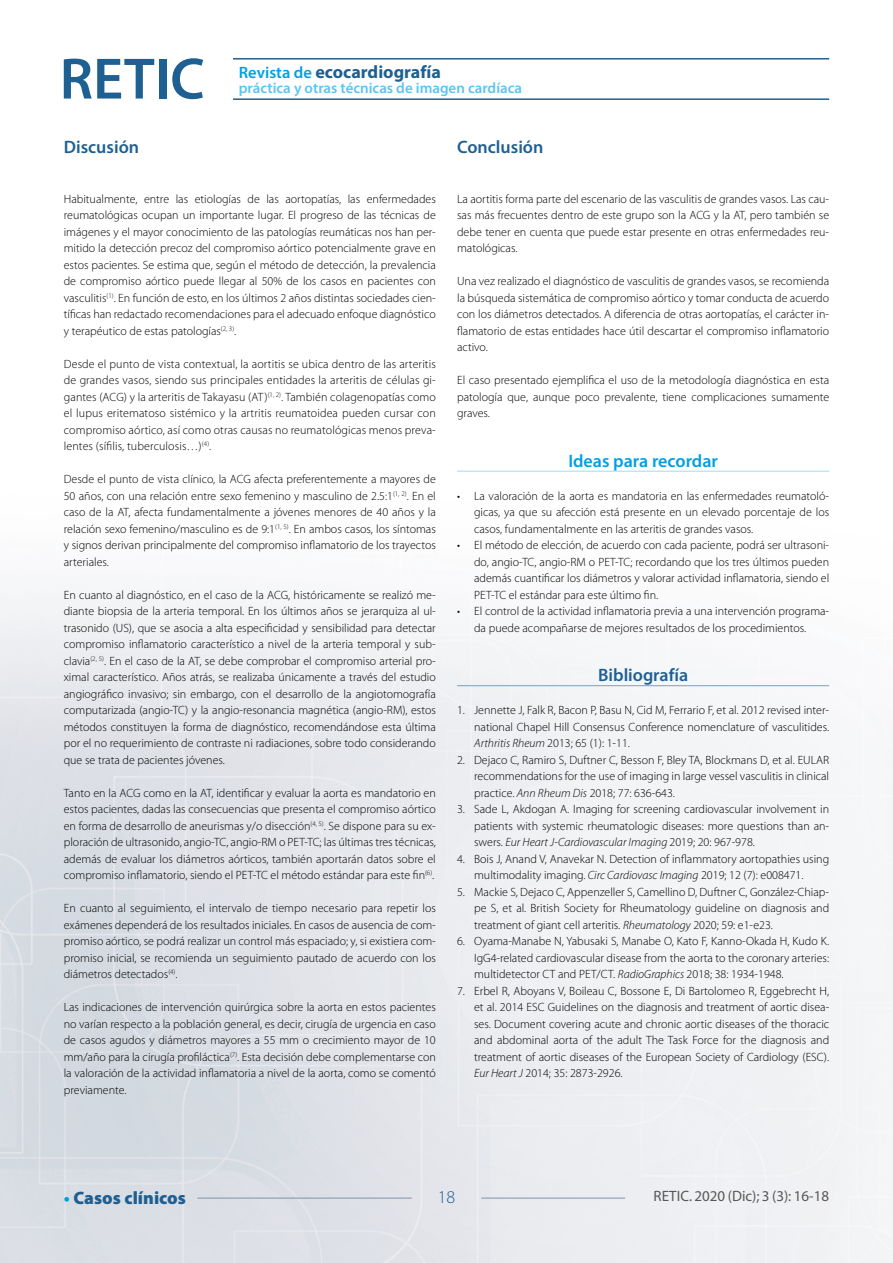
<style>
.page{position:relative;width:893px;height:1263px;background:#fff}
.page>*{position:absolute;margin:0;border:0;box-sizing:border-box;transform-origin:0 0}
.t1{font:600 18px "Myriad Pro";color:#1f6092}
.t2{font:700 18px "Myriad Pro";color:#1f6092}
.t3{font:600 18px "Myriad Pro";color:#009fe3}
.t4{font:900 18px "Myriad Pro";color:#1f6092}
.t5{font:300 18px "Myriad Pro";color:#1f6092}
.t6{font:600 15px "Myriad Pro";color:#5bc5f2}
.t7{font:15px "Myriad Pro";color:#575756}
.t8{font:300 12px/16.5px "Myriad Pro";color:#000;text-align:justify}
.s1{font-weight:600;font-size:16.5px;color:#009fe3}
.s2{font-style:italic}
.s3{font-weight:700;color:#009fe3}
.s4{font-style:inherit}
</style>
<div class="page">
<img style="left:0;top:58px;width:893px;height:1205px">
<hr style="left:233px;top:58px;width:596px;height:2px;background:#1f6092">
<hr style="left:233px;top:98px;width:596px;height:2px;background:#1f6092">
<hr style="left:197px;top:1198px;width:215px;height:1px;background:#7e94b0">
<hr style="left:481px;top:1198px;width:144px;height:1px;background:#7e94b0">
<svg style="left:64px;top:59px;width:90px;height:40px"></svg>
<div style="left:159px;top:59px;width:7px;height:40px;background:#1f6092"></div>
<svg style="left:172px;top:58px;width:31px;height:41px"></svg>
<hr style="left:457px;top:471px;width:372px;height:1px;background:#a1daf8">
<hr style="left:457px;top:685px;width:372px;height:1px;background:#799fc4">
<h1 class="t1" style="left:64px;top:136px;width:77px">Discusión</h1>
<h1 class="t2" style="left:239px;top:60px;width:204px"><span class="s1">Revista de</span> ecocardiografía</h1>
<p class="t6" style="left:239px;top:78px;width:285px">práctica y otras técnicas de imagen cardíaca</p>
<h1 class="t1" style="left:457px;top:136px;width:88px">Conclusión</h1>
<p class="t8" style="left:64px;top:190px;width:374px">Habitualmente, entre las etiologías de las aortopatías, las enfermedades reumatológicas ocupan un importante lugar. El progreso de las técnicas de imágenes y el mayor conocimiento de las patologías reumáticas nos han per&shy;mitido la detección precoz del compromiso aórtico potencialmente grave en estos pacientes. Se estima que, según el método de detección, la prevalencia de compromiso aórtico puede llegar al 50% de los casos en pacientes con vasculitis<sup>(1)</sup>. En función de esto, en los últimos 2 años distintas sociedades cien&shy;tíficas han redactado recomendaciones para el adecuado enfoque diagnóstico y terapéutico de estas patologías<sup>(2,</sup> <sup>3)</sup>.</p>
<p class="t8" style="left:64px;top:355px;width:374px">Desde el punto de vista contextual, la aortitis se ubica dentro de las arteritis de grandes vasos, siendo sus principales entidades la arteritis de células gi&shy;gantes (ACG) y la arteritis de Takayasu (AT)<sup>(1,</sup> <sup>2)</sup>. También colagenopatías como el lupus eritematoso sistémico y la artritis reumatoidea pueden cursar con compromiso aórtico, así como otras causas no reumatológicas menos preva&shy;lentes (sífilis, tuberculosis…)<sup>(4)</sup>.</p>
<p class="t8" style="left:64px;top:471px;width:374px">Desde el punto de vista clínico, la ACG afecta preferentemente a mayores de 50 años, con una relación entre sexo femenino y masculino de 2.5:1<sup>(1,</sup> <sup>2)</sup>. En el caso de la AT, afecta fundamentalmente a jóvenes menores de 40 años y la relación sexo femenino/masculino es de 9:1<sup>(1,</sup> <sup>5)</sup>. En ambos casos, los síntomas y signos derivan principalmente del compromiso inflamatorio de los trayectos arteriales.</p>
<p class="t8" style="left:64px;top:586px;width:374px">En cuanto al diagnóstico, en el caso de la ACG, históricamente se realizó me&shy;diante biopsia de la arteria temporal. En los últimos años se jerarquiza al ul&shy;trasonido (US), que se asocia a alta especificidad y sensibilidad para detectar compromiso inflamatorio característico a nivel de la arteria temporal y sub&shy;clavia<sup>(2,</sup> <sup>5)</sup>. En el caso de la AT, se debe comprobar el compromiso arterial pro&shy;ximal característico. Años atrás, se realizaba únicamente a través del estudio angiográfico invasivo; sin embargo, con el desarrollo de la angiotomografía computarizada (angio-TC) y la angio-resonancia magnética (angio-RM), estos métodos constituyen la forma de diagnóstico, recomendándose esta última por el no requerimiento de contraste ni radiaciones, sobre todo considerando que se trata de pacientes jóvenes.</p>
<p class="t8" style="left:64px;top:784px;width:374px">Tanto en la ACG como en la AT, identificar y evaluar la aorta es mandatorio en estos pacientes, dadas las consecuencias que presenta el compromiso aórtico en forma de desarrollo de aneurismas y/o disección<sup>(4,</sup> <sup>5)</sup>. Se dispone para su ex&shy;ploración de ultrasonido, angio-TC, angio-RM o PET-TC; las últimas tres técnicas, además de evaluar los diámetros aórticos, también aportarán datos sobre el compromiso inflamatorio, siendo el PET-TC el método estándar para este fin<sup>(6)</sup>.</p>
<p class="t8" style="left:64px;top:900px;width:374px">En cuanto al seguimiento, el intervalo de tiempo necesario para repetir los exámenes dependerá de los resultados iniciales. En casos de ausencia de com&shy;promiso aórtico, se podrá realizar un control más espaciado; y, si existiera com&shy;promiso inicial, se recomienda un seguimiento pautado de acuerdo con los diámetros detectados<sup>(4)</sup>.</p>
<p class="t8" style="left:64px;top:999px;width:374px">Las indicaciones de intervención quirúrgica sobre la aorta en estos pacientes no varían respecto a la población general, es decir, cirugía de urgencia en caso de casos agudos y diámetros mayores a 55 mm o crecimiento mayor de 10 mm/año para la cirugía profiláctica<sup>(7)</sup>. Esta decisión debe complementarse con la valoración de la actividad inflamatoria a nivel de la aorta, como se comentó previamente.</p>
<p class="t8" style="left:457px;top:190px;width:374px">La aortitis forma parte del escenario de las vasculitis de grandes vasos. Las cau&shy;sas más frecuentes dentro de este grupo son la ACG y la AT, pero también se debe tener en cuenta que puede estar presente en otras enfermedades reu&shy;matológicas.</p>
<p class="t8" style="left:457px;top:273px;width:374px">Una vez realizado el diagnóstico de vasculitis de grandes vasos, se recomienda la búsqueda sistemática de compromiso aórtico y tomar conducta de acuerdo con los diámetros detectados. A diferencia de otras aortopatías, el carácter in&shy;flamatorio de estas entidades hace útil descartar el compromiso inflamatorio activo.</p>
<p class="t8" style="left:457px;top:372px;width:374px">El caso presentado ejemplifica el uso de la metodología diagnóstica en esta patología que, aunque poco prevalente, tiene complicaciones sumamente graves.</p>
<h1 class="t3" style="left:568px;top:449px;width:151px">Ideas para recordar</h1>
<p class="t8" style="left:474px;top:487px;width:357px;text-indent:-17px">• La valoración de la aorta es mandatoria en las enfermedades reumatoló&shy;gicas, ya que su afección está presente en un elevado porcentaje de los casos, fundamentalmente en las arteritis de grandes vasos.</p>
<p class="t8" style="left:474px;top:537px;width:357px;text-indent:-17px">• El método de elección, de acuerdo con cada paciente, podrá ser ultrasoni&shy;do, angio-TC, angio-RM o PET-TC; recordando que los tres últimos pueden además cuantificar los diámetros y valorar actividad inflamatoria, siendo el PET-TC el estándar para este último fin.</p>
<p class="t8" style="left:457px;top:603px;width:374px;text-align:center">• El control de la actividad inflamatoria previa a una intervención programa&shy;da puede acompañarse de mejores resultados de los procedimientos.</p>
<h1 class="t1" style="left:598px;top:664px;width:92px">Bibliografía</h1>
<p class="t8" style="left:474px;top:702px;width:357px;text-indent:-17px">1. Jennette J, Falk R, Bacon P, Basu N, Cid M, Ferrario F, et al. 2012 revised inter&shy;national Chapel Hill Consensus Conference nomenclature of vasculitides.<br><span class="s2">Arthritis Rheum</span> 2013; 65 (1): 1-11.</p>
<p class="t8" style="left:474px;top:751px;width:357px;text-indent:-17px">2. Dejaco C, Ramiro S, Duftner C, Besson F, Bley TA, Blockmans D, et al. EULAR recommendations for the use of imaging in large vessel vasculitis in clinical practice. <span class="s2">Ann Rheum Dis</span> 2018; 77: 636-643.</p>
<p class="t8" style="left:474px;top:801px;width:357px;text-indent:-17px">3. Sade L, Akdogan A. Imaging for screening cardiovascular involvement in patients with systemic rheumatologic diseases: more questions than an&shy;swers. <span class="s2">Eur Heart J-Cardiovascular Imaging</span> 2019; 20: 967-978.</p>
<p class="t8" style="left:474px;top:850px;width:357px;text-indent:-17px">4. Bois J, Anand V, Anavekar N. Detection of inflammatory aortopathies using multimodality imaging. <span class="s2">Circ Cardiovasc Imaging</span> 2019; 12 (7): e008471.</p>
<p class="t8" style="left:474px;top:883px;width:357px;text-indent:-17px">5. Mackie S, Dejaco C, Appenzeller S, Camellino D, Duftner C, González-Chiap&shy;pe S, et al. British Society for Rheumatology guideline on diagnosis and treatment of giant cell arteritis. <span class="s2">Rheumatology</span> 2020; 59: e1-e23.</p>
<p class="t8" style="left:474px;top:933px;width:357px;text-indent:-17px">6. Oyama-Manabe N, Yabusaki S, Manabe O, Kato F, Kanno-Okada H, Kudo K.<br>IgG4-related cardiovascular disease from the aorta to the coronary arteries: multidetector CT and PET/CT. <span class="s2">RadioGraphics</span> 2018; 38: 1934-1948.</p>
<p class="t8" style="left:474px;top:982px;width:357px;text-indent:-17px">7. Erbel R, Aboyans V, Boileau C, Bossone E, Di Bartolomeo R, Eggebrecht H, et al. 2014 ESC Guidelines on the diagnosis and treatment of aortic disea&shy;ses. Document covering acute and chronic aortic diseases of the thoracic and abdominal aorta of the adult The Task Force for the diagnosis and treatment of aortic diseases of the European Society of Cardiology (ESC).<br><span class="s2">Eur Heart J</span> 2014; 35: 2873-2926.</p>
<h1 class="t4" style="left:64px;top:1186px;width:124px"><span class="s3">•</span> <span class="s4">C</span>asos clínicos</h1>
<p class="t7" style="left:654px;top:1187px;width:177px">RETIC. 2020 (Dic); 3 (3): 16-18</p>
<h1 class="t5" style="left:438px;top:1187px;width:19px">18</h1>
</div>
